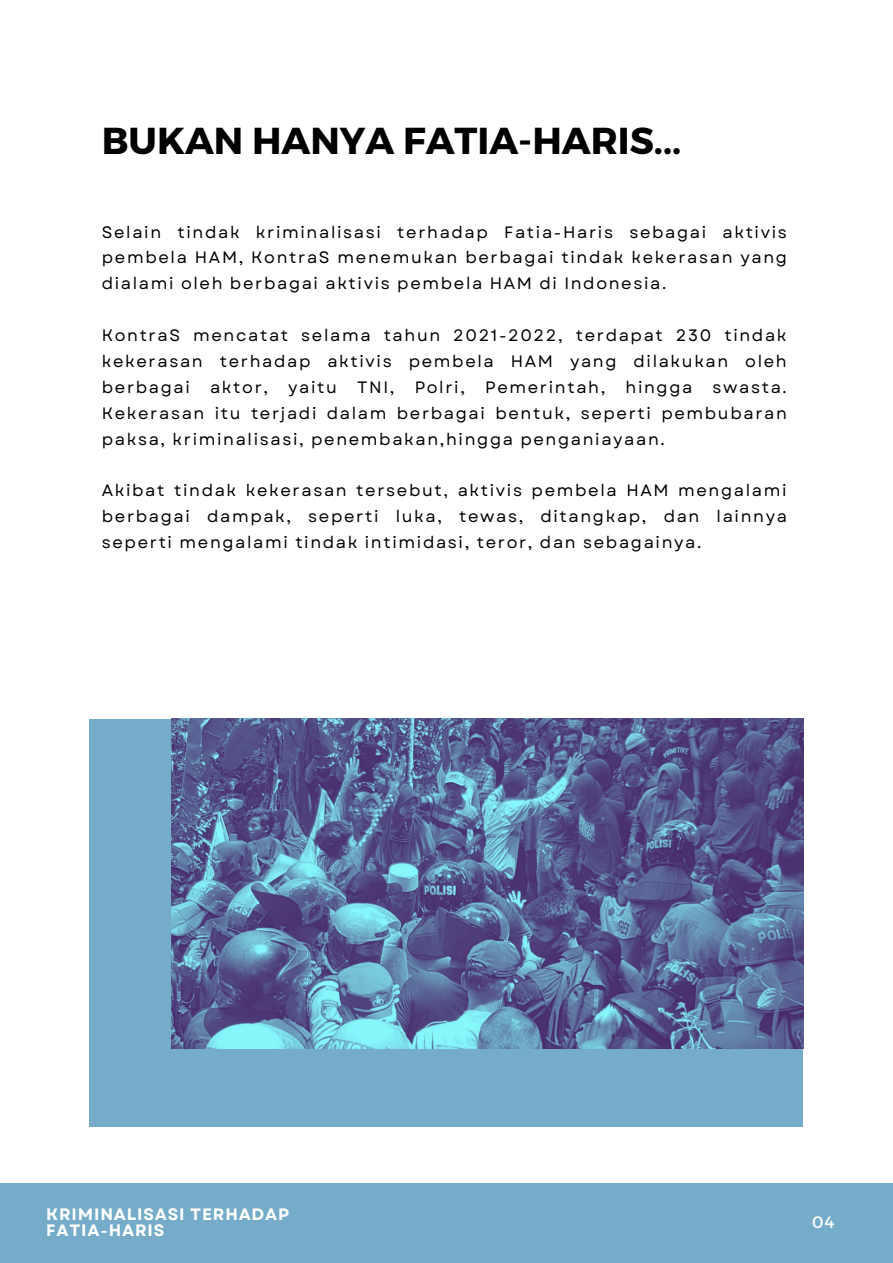
<style>
.page{position:relative;width:893px;height:1263px;background:#fff}
.page>*{position:absolute;margin:0;border:0;box-sizing:border-box;transform-origin:0 0}
.t1{font:700 37.5px "Montserrat";color:#000}
.t2{font:700 16.58px/16.9px "Garet";letter-spacing:.05em;color:#fff}
.t3{font:16.58px "Montserrat";color:#fff}
.t4{font:16.5px/25.9px "Garet";letter-spacing:.1em;color:#000;text-align:justify}
</style>
<div class="page">
<div style="left:89px;top:719px;width:714px;height:407px;background:#74acc9"></div>
<img style="left:171px;top:719px;width:632px;height:329px">
<div style="left:0;top:1184px;width:893px;height:79px;background:#74acc9"></div>
<h1 class="t1" style="left:102px;top:117px;width:581px">BUKAN HANYA FATIA-HARIS...</h1>
<p class="t4" style="left:102px;top:219px;width:686px">Selain tindak kriminalisasi terhadap Fatia-Haris sebagai aktivis pembela HAM, KontraS menemukan berbagai tindak kekerasan yang dialami oleh berbagai aktivis pembela HAM di Indonesia.</p>
<p class="t4" style="left:102px;top:322px;width:686px">KontraS mencatat selama tahun 2021-2022, terdapat 230 tindak kekerasan terhadap aktivis pembela HAM yang dilakukan oleh berbagai aktor, yaitu TNI, Polri, Pemerintah, hingga swasta.<br>Kekerasan itu terjadi dalam berbagai bentuk, seperti pembubaran paksa, kriminalisasi, penembakan,hingga penganiayaan.</p>
<p class="t4" style="left:102px;top:478px;width:686px">Akibat tindak kekerasan tersebut, aktivis pembela HAM mengalami berbagai dampak, seperti luka, tewas, ditangkap, dan lainnya seperti mengalami tindak intimidasi, teror, dan sebagainya.</p>
<p class="t2" style="left:46px;top:1205px;width:244px">KRIMINALISASI TERHADAP<br>FATIA-HARIS</p>
<p class="t3" style="left:812px;top:1211px;width:24px">04</p>
</div>
